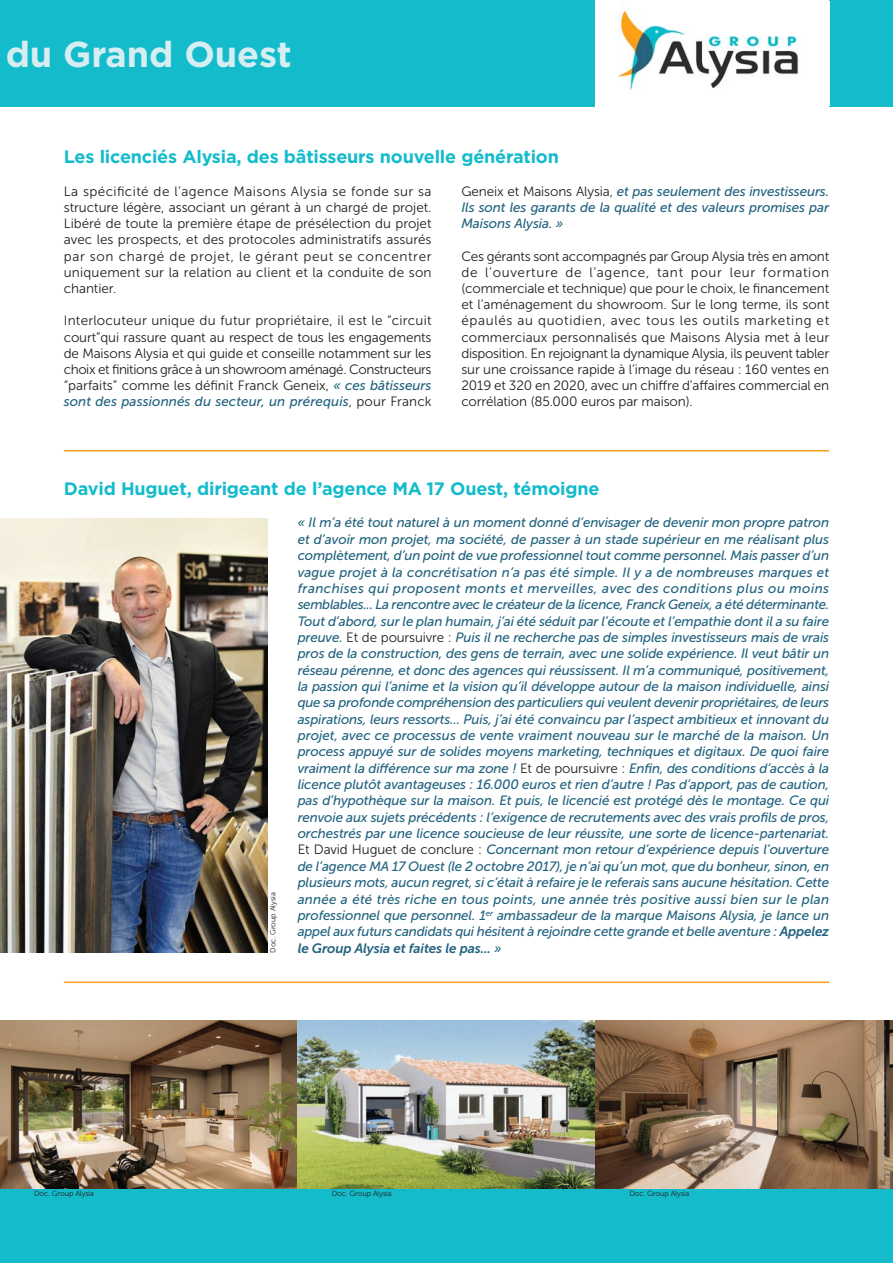
<style>
.page{position:relative;width:893px;height:1263px;background:#fff}
.page>*{position:absolute;margin:0;border:0;box-sizing:border-box;transform-origin:0 0}
.t1{font:700 36px "Gotham";letter-spacing:-.005em;color:#d6eef2}
.t2{font:700 18px "Gotham";letter-spacing:-.01em;color:#14bccb}
.t3{font:italic 13.5px/16.4px "Museo Sans 500";letter-spacing:-.005em;color:#22637f;text-align:justify}
.t4{font:13.5px/16.2px "Museo Sans 300";letter-spacing:-.005em;color:#231f20;text-align:justify}
.t5{font:italic 13.5px "Museo Sans 700";letter-spacing:-.01em;color:#22637f}
.t6{font:7.5px "Museo Sans 300";letter-spacing:-.01em;color:#231f20}
.s1{font-family:"Museo Sans 500";font-style:italic;color:#22637f}
.s2{font-family:"Museo Sans 300";font-style:normal;color:#231f20}
.s3{font-family:"Museo Sans 700"}
.s4{font-family:"Museo Sans 500"}
</style>
<div class="page">
<div style="left:0;top:1188px;width:893px;height:75px;background:#14bccb"></div>
<img style="left:0;top:1020px;width:893px;height:168px">
<hr style="left:64px;top:450px;width:765px;height:1px;background:#f89f1c">
<hr style="left:64px;top:981px;width:765px;height:2px;background:#f89f1c">
<img style="left:0;top:519px;width:268px;height:433px">
<div style="left:0;top:0;width:893px;height:106px;background:#14bccb"></div>
<img style="left:595px;top:1px;width:234px;height:104px">
<h1 class="t1" style="left:6px;top:42px;width:288px">du Grand Ouest</h1>
<h2 class="t2" style="left:64px;top:151px;width:497px">Les licenciés Alysia, des bâtisseurs nouvelle génération</h2>
<p class="t4" style="left:64px;top:183px;width:369px">La spécificité de l’agence Maisons Alysia se fonde sur sa structure légère, associant un gérant à un chargé de projet.<br>Libéré de toute la première étape de présélection du projet avec les prospects, et des protocoles administratifs assurés par son chargé de projet, le gérant peut se concentrer uniquement sur la relation au client et la conduite de son chantier.</p>
<p class="t4" style="left:64px;top:313px;width:369px">Interlocuteur unique du futur propriétaire, il est le “circuit court”qui rassure quant au respect de tous les engagements de Maisons Alysia et qui guide et conseille notamment sur les choix et finitions grâce à un showroom aménagé. Constructeurs “parfaits” comme les définit Franck Geneix, <span class="s1">« ces bâtisseurs</span></p>
<p class="t3" style="left:64px;top:393px;width:369px">sont des passionnés du secteur, un prérequis<span class="s2">, pour Franck</span></p>
<p class="t3" style="left:461px;top:183px;width:369px"><span class="s2">Geneix et Maisons Alysia,</span> et pas seulement des investisseurs.<br>Ils sont les garants de la qualité et des valeurs promises par Maisons Alysia. »</p>
<p class="t4" style="left:461px;top:248px;width:369px">Ces gérants sont accompagnés par Group Alysia très en amont de l’ouverture de l’agence, tant pour leur formation (commerciale et technique) que pour le choix, le financement et l’aménagement du showroom. Sur le long terme, ils sont épaulés au quotidien, avec tous les outils marketing et commerciaux personnalisés que Maisons Alysia met à leur disposition. En rejoignant la dynamique Alysia, ils peuvent tabler sur une croissance rapide à l’image du réseau : 160 ventes en 2019 et 320 en 2020, avec un chiffre d’affaires commercial en corrélation (85.000 euros par maison).</p>
<h2 class="t2" style="left:64px;top:482px;width:537px">David Huguet, dirigeant de l’agence MA 17 Ouest, témoigne</h2>
<p class="t3" style="left:298px;top:515px;width:533px">« Il m’a été tout naturel à un moment donné d’envisager de devenir mon propre patron et d’avoir mon projet, ma société, de passer à un stade supérieur en me réalisant plus complètement, d’un point de vue professionnel tout comme personnel. Mais passer d’un vague projet à la concrétisation n’a pas été simple. Il y a de nombreuses marques et franchises qui proposent monts et merveilles, avec des conditions plus ou moins semblables... La rencontre avec le créateur de la licence, Franck Geneix, a été déterminante.<br>Tout d’abord, sur le plan humain, j’ai été séduit par l’écoute et l’empathie dont il a su faire preuve. <span class="s2">Et de poursuivre :</span> Puis il ne recherche pas de simples investisseurs mais de vrais pros de la construction, des gens de terrain, avec une solide expérience. Il veut bâtir un réseau pérenne, et donc des agences qui réussissent. Il m’a communiqué, positivement, la passion qui l’anime et la vision qu’il développe autour de la maison individuelle, ainsi que sa profonde compréhension des particuliers qui veulent devenir propriétaires, de leurs aspirations, leurs ressorts... Puis, j’ai été convaincu par l’aspect ambitieux et innovant du projet, avec ce processus de vente vraiment nouveau sur le marché de la maison. Un process appuyé sur de solides moyens marketing, techniques et digitaux. De quoi faire vraiment la différence sur ma zone ! <span class="s2">Et de poursuivre :</span> Enfin, des conditions d’accès à la licence plutôt avantageuses : 16.000 euros et rien d’autre ! Pas d’apport, pas de caution, pas d’hypothèque sur la maison. Et puis, le licencié est protégé dès le montage. Ce qui renvoie aux sujets précédents : l’exigence de recrutements avec des vrais profils de pros, orchestrés par une licence soucieuse de leur réussite, une sorte de licence-partenariat.<br><span class="s2">Et David Huguet de conclure :</span> Concernant mon retour d’expérience depuis l’ouverture de l’agence MA 17 Ouest (le 2 octobre 2017), je n’ai qu’un mot, que du bonheur, sinon, en plusieurs mots, aucun regret, si c’était à refaire je le referais sans aucune hésitation. Cette année a été très riche en tous points, une année très positive aussi bien sur le plan professionnel que personnel. 1<sup>er</sup> ambassadeur de la marque Maisons Alysia, je lance un appel aux futurs candidats qui hésitent à rejoindre cette grande et belle aventure : <span class="s3">Appelez</span></p>
<p class="t5" style="left:298px;top:940px;width:206px">le Group Alysia et faites le pas... <span class="s4">»</span></p>
<p class="t6" style="left:269px;top:952px;width:62px;rotate:-90deg">Doc. Group Alysia</p>
<p class="t6" style="left:34px;top:1189px;width:62px">Doc. Group Alysia</p>
<p class="t6" style="left:332px;top:1189px;width:62px">Doc. Group Alysia</p>
<p class="t6" style="left:629px;top:1189px;width:62px">Doc. Group Alysia</p>
</div>
